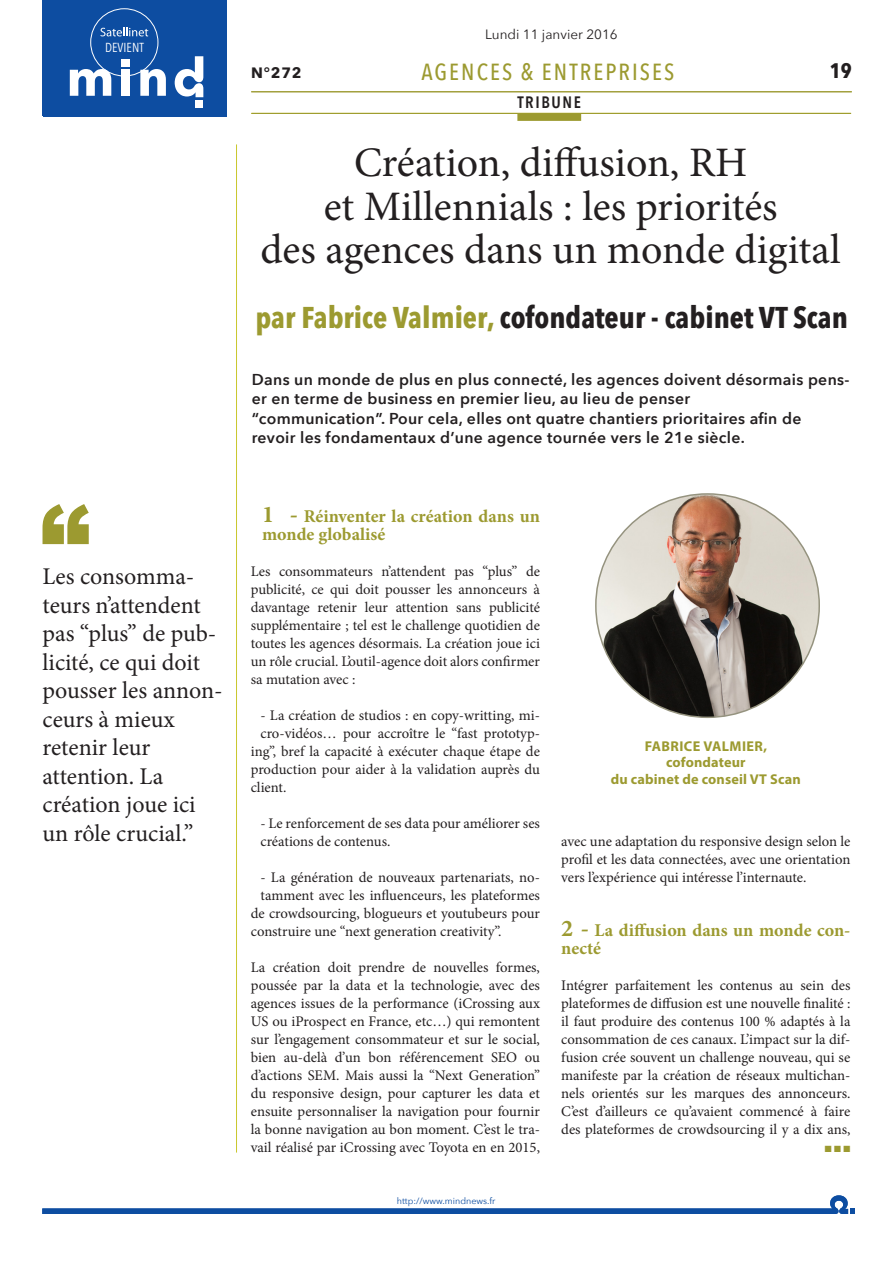
<style>
.page{position:relative;width:893px;height:1263px;background:#fff}
.page>*{position:absolute;margin:0;border:0;box-sizing:border-box;transform-origin:0 0}
.t1{font:42px "Minion Pro";color:#231f20}
.t2{font:700 30px "Avenir Next Condensed";color:#231f20}
.t3{font:24px/28.5px "Minion Pro";color:#231f20}
.t4{font:500 23.25px "Avenir Next Condensed";letter-spacing:.09em;color:#9c9a30}
.t5{font:700 21px "Avenir Next Condensed";color:#231f20}
.t6{font:700 18px/18px "Minion Pro";color:#9c9a30}
.t7{font:600 16.5px "Avenir Next Condensed";letter-spacing:.1em;color:#231f20}
.t8{font:600 15.75px/19.5px "Avenir Next";letter-spacing:.02em;color:#231f20}
.t9{font:700 15px "Avenir Next";color:#231f20}
.t10{font:14.7px/18px "Minion Pro";color:#231f20;text-align:justify}
.t11{font:700 14.25px "Myriad Pro";letter-spacing:.01em;color:#9c9a30}
.t12{font:700 14.25px "Myriad Pro";letter-spacing:.03em;color:#9c9a30}
.t13{font:13.5px "Avenir Next";color:#231f20}
.t14{font:13.05px "Avenir Next Condensed";color:#fff}
.t15{font:9px "Avenir Next";color:#0d4da1}
.t16{font:9px "Zapf Dingbats ITC";color:#9c9a30}
.s1{color:#9c9a30}
.s2{font-size:24px}
</style>
<div class="page">
<svg style="left:42px;top:1195px;width:812px;height:19px"></svg>
<div style="left:517px;top:113px;width:64px;height:8px;background:#9c9a30"></div>
<svg style="left:43px;top:504px;width:46px;height:40px"></svg>
<hr style="left:251px;top:91px;width:601px;height:1px;background:#9c9a30">
<div style="left:42px;top:0;width:184px;height:115px;background:#0d4da1"></div>
<svg style="left:100px;top:27px;width:49px;height:10px"></svg>
<div style="left:90px;top:8px;width:68px;height:68px;border:1px solid #fff;border-radius:50%"></div>
<div style="left:196px;top:100px;width:7px;height:7px;background:#fff"></div>
<svg style="left:70px;top:69px;width:42px;height:27px"></svg>
<div style="left:121px;top:70px;width:9px;height:26px;background:#fff"></div>
<svg style="left:140px;top:69px;width:26px;height:27px"></svg>
<svg style="left:174px;top:56px;width:30px;height:42px"></svg>
<div style="left:121px;top:60px;width:9px;height:7px;background:#fff"></div>
<img style="left:596px;top:494px;width:223px;height:223px;border-radius:112px">
<hr style="left:251px;top:113px;width:600px;height:1px;background:#9c9a30">
<hr style="left:236px;top:144px;width:1px;height:1008px;background:#c9c72d">
<p class="t14" style="left:105px;top:37px;width:40px">DEVIENT</p>
<p class="t3" style="left:43px;top:562px;width:182px">Les consomma&shy;teurs n’attendent pas “plus” de pub&shy;licité, ce qui doit pousser les annon&shy;ceurs à mieux</p>
<p class="t3" style="left:43px;top:733px;width:109px">retenir leur</p>
<p class="t3" style="left:43px;top:762px;width:122px">attention. La</p>
<p class="t3" style="left:43px;top:790px;width:155px">création joue ici</p>
<p class="t3" style="left:43px;top:819px;width:152px">un rôle crucial.”</p>
<p class="t13" style="left:485px;top:23px;width:134px">Lundi 11 janvier 2016</p>
<p class="t9" style="left:251px;top:60px;width:52px">N°272</p>
<p class="t5" style="left:830px;top:58px;width:24px">19</p>
<p class="t4" style="left:421px;top:57px;width:255px">AGENCES &amp; ENTREPRISES</p>
<p class="t7" style="left:517px;top:88px;width:65px">TRIBUNE</p>
<p class="t1" style="left:354px;top:135px;width:395px">Création, diffusion, RH</p>
<p class="t1" style="left:324px;top:178px;width:455px">et Millennials : les priorités</p>
<p class="t1" style="left:260px;top:222px;width:582px">des agences dans un monde digital</p>
<p class="t2" style="left:255px;top:299px;width:594px"><span class="s1">par Fabrice Valmier,</span> cofondateur - cabinet VT Scan</p>
<p class="t8" style="left:252px;top:369px;width:599px">Dans un monde de plus en plus connecté, les agences doivent désormais pens&shy;er en terme de business en premier lieu, au lieu de penser</p>
<p class="t8" style="left:252px;top:408px;width:551px">“communication”. Pour cela, elles ont quatre chantiers prioritaires afin de</p>
<p class="t8" style="left:252px;top:427px;width:494px">revoir les fondamentaux d’une agence tournée vers le 21e siècle.</p>
<p class="t6" style="left:262px;top:507px;width:279px"><span class="s2">1 -</span> Réinventer la création dans un monde globalisé</p>
<p class="t10" style="left:251px;top:562px;width:291px">Les consommateurs n’attendent pas “plus” de publicité, ce qui doit pousser les annonceurs à davantage retenir leur attention sans publicité supplémentaire ; tel est le challenge quotidien de toutes les agences désormais. La création joue ici un rôle crucial. L’outil-agence doit alors confirmer sa mutation avec :</p>
<p class="t10" style="left:260px;top:706px;width:281px">- La création de studios : en copy-writting, mi-</p>
<p class="t10" style="left:260px;top:724px;width:281px">cro-vidéos… pour accroître le “fast prototyp-</p>
<p class="t10" style="left:251px;top:742px;width:291px">ing”, bref la capacité à exécuter chaque étape de</p>
<p class="t10" style="left:251px;top:760px;width:291px">production pour aider à la validation auprès du</p>
<p class="t10" style="left:251px;top:778px;width:37px">client.</p>
<p class="t10" style="left:260px;top:814px;width:281px">- Le renforcement de ses data pour améliorer ses créations de contenus.</p>
<p class="t10" style="left:260px;top:868px;width:281px">- La génération de nouveaux partenariats, no-</p>
<p class="t10" style="left:260px;top:886px;width:281px">tamment avec les influenceurs, les plateformes</p>
<p class="t10" style="left:251px;top:904px;width:291px">de crowdsourcing, blogueurs et youtubeurs pour</p>
<p class="t10" style="left:251px;top:922px;width:252px">construire une “next generation creativity”.</p>
<p class="t10" style="left:251px;top:958px;width:291px">La création doit prendre de nouvelles formes, poussée par la data et la technologie, avec des agences issues de la performance (iCrossing aux US ou iProspect en France, etc…) qui remontent sur l’engagement consommateur et sur le social, bien au-delà d’un bon référencement SEO ou d’actions SEM. Mais aussi la “Next Generation” du responsive design, pour capturer les data et ensuite personnaliser la navigation pour fournir la bonne navigation au bon moment. C’est le tra&shy;vail réalisé par iCrossing avec Toyota en en 2015,</p>
<p class="t15" style="left:397px;top:1194px;width:100px">http://www.mindnews.fr</p>
<p class="t12" style="left:645px;top:736px;width:124px">FABRICE VALMIER,</p>
<p class="t11" style="left:666px;top:753px;width:81px">cofondateur</p>
<p class="t11" style="left:611px;top:769px;width:191px">du cabinet de conseil VT Scan</p>
<p class="t10" style="left:561px;top:832px;width:291px">avec une adaptation du responsive design selon le profil et les data connectées, avec une orientation vers l’expérience qui intéresse l’internaute.</p>
<p class="t6" style="left:561px;top:921px;width:291px"><span class="s2">2 -</span> La diffusion dans un monde con&shy;necté</p>
<p class="t10" style="left:561px;top:976px;width:291px">Intégrer parfaitement les contenus au sein des plateformes de diffusion est une nouvelle finalité : il faut produire des contenus 100 % adaptés à la consommation de ces canaux. L’impact sur la dif&shy;fusion crée souvent un challenge nouveau, qui se manifeste par la création de réseaux multichan&shy;nels orientés sur les marques des annonceurs.<br>C’est d’ailleurs ce qu’avaient commencé à faire des plateformes de crowdsourcing il y a dix ans,</p>
<p class="t16" style="left:825px;top:1145px;width:27px">■ ■ ■</p>
</div>
